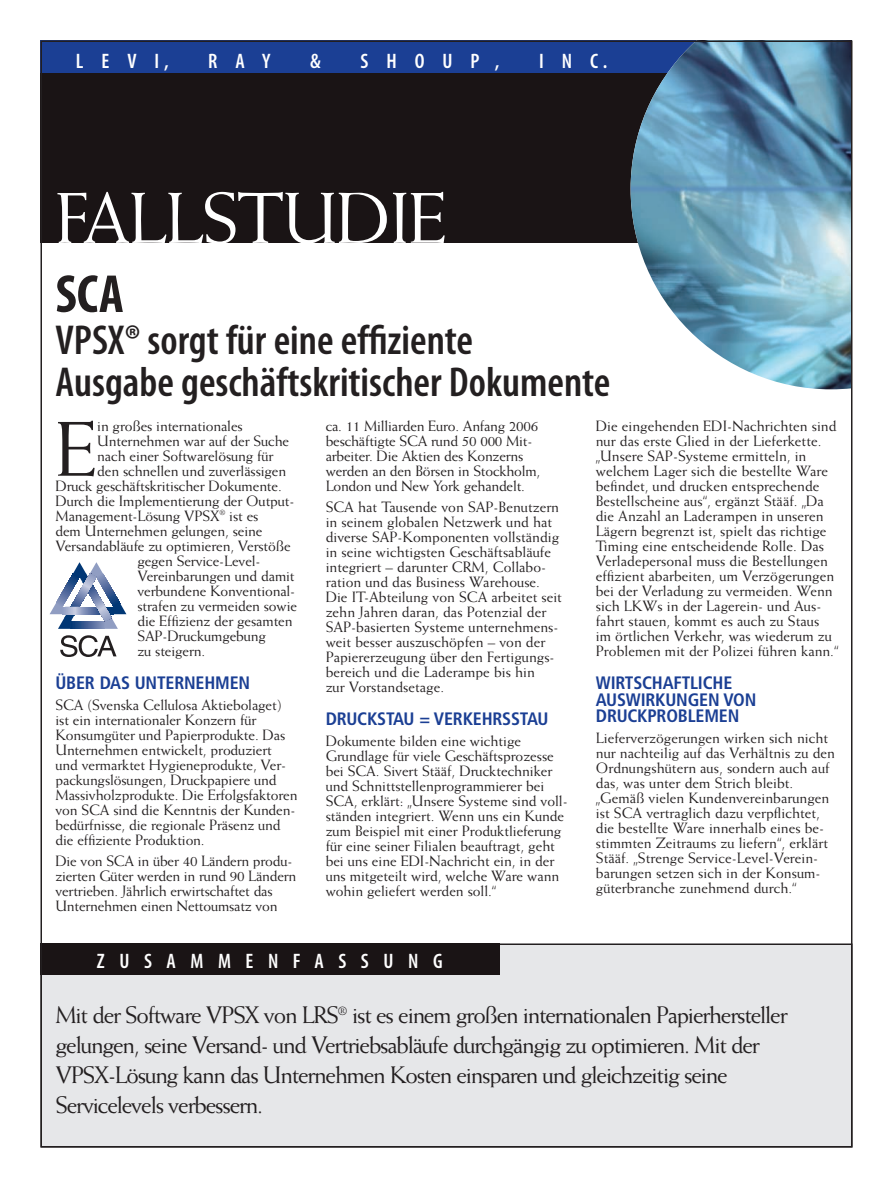
<style>
.page{position:relative;width:893px;height:1188px;background:#fff}
.page>*{position:absolute;margin:0;border:0;box-sizing:border-box;transform-origin:0 0}
.t1{font:78px "Weiss Std";color:#231f20}
.t2{font:72px "Weiss Std";letter-spacing:-.025em;color:#fff}
.t3{font:700 condensed 54px "Myriad Pro";color:#231f20}
.t4{font:600 condensed 42px/42px "Myriad Pro";color:#231f20}
.t5{font:24px/30px "Weiss Std";letter-spacing:-.05em;color:#231f20}
.t6{font:600 condensed 21px "Myriad Pro";letter-spacing:.695em;color:#fff}
.t7{font:700 condensed 18px/16.5px "Frutiger LT Std";letter-spacing:-.01em;color:#1b3f94}
.t8{font:15px/15px "Weiss Std";letter-spacing:-.005em;color:#231f20}
</style>
<div class="page">
<div style="left:40px;top:42px;width:788px;height:201px;background:#1a1415"></div>
<div style="left:40px;top:40px;width:788px;height:33px;background:#1b3f94"></div>
<img style="left:631px;top:43px;width:218px;height:346px">
<div style="left:41px;top:944px;width:811px;height:203px;background:#e6e7e9"></div>
<div style="left:40px;top:944px;width:460px;height:31px;background:#1a1415"></div>
<svg style="left:60px;top:635px;width:57px;height:22px"></svg>
<svg style="left:50px;top:562px;width:76px;height:67px"></svg>
<h3 class="t6" style="left:76px;top:53px;width:94px">LEVI,</h3>
<h3 class="t6" style="left:208px;top:53px;width:64px">RAY</h3>
<h3 class="t6" style="left:310px;top:53px;width:12px">&amp;</h3>
<h3 class="t6" style="left:361px;top:53px;width:140px">SHOUP,</h3>
<h3 class="t6" style="left:539px;top:53px;width:70px">INC.</h3>
<h2 class="t2" style="left:56px;top:191px;width:393px">FALLSTUDIE</h2>
<h3 class="t3" style="left:56px;top:275px;width:70px">SCA</h3>
<h3 class="t4" style="left:56px;top:323px;width:556px">VPSX® sorgt für eine effiziente<br>Ausgabe geschäftskritischer Dokumente</h3>
<h1 class="t1" style="left:56px;top:420px;width:43px">E</h1>
<p class="t8" style="left:97px;top:419px;width:147px">in großes internationales</p>
<p class="t8" style="left:97px;top:434px;width:193px">Unternehmen war auf der Suche</p>
<p class="t8" style="left:97px;top:449px;width:178px">nach einer Softwarelösung für</p>
<p class="t8" style="left:97px;top:464px;width:190px">den schnellen und zuverlässigen</p>
<p class="t8" style="left:55px;top:479px;width:228px">Druck geschäftskritischer Dokumente.</p>
<p class="t8" style="left:55px;top:494px;width:241px">Durch die Implementierung der Output-</p>
<p class="t8" style="left:55px;top:509px;width:204px">Management-Lösung VPSX<sup>®</sup> ist es</p>
<p class="t8" style="left:55px;top:524px;width:208px">dem Unternehmen gelungen, seine</p>
<p class="t8" style="left:55px;top:539px;width:237px">Versandabläufe zu optimieren, Verstöße</p>
<p class="t8" style="left:137px;top:554px;width:125px">gegen Service-Level-</p>
<p class="t8" style="left:137px;top:569px;width:159px">Vereinbarungen und damit</p>
<p class="t8" style="left:137px;top:584px;width:159px">verbundene Konventional-</p>
<p class="t8" style="left:137px;top:599px;width:161px">strafen zu vermeiden sowie</p>
<p class="t8" style="left:137px;top:614px;width:157px">die Effizienz der gesamten</p>
<p class="t8" style="left:137px;top:629px;width:130px">SAP-Druckumgebung</p>
<p class="t8" style="left:137px;top:644px;width:69px">zu steigern.</p>
<p class="t7" style="left:56px;top:676px;width:196px">ÜBER DAS UNTERNEHMEN</p>
<p class="t8" style="left:56px;top:699px;width:244px">SCA (Svenska Cellulosa Aktiebolaget) ist ein internationaler Konzern für Konsumgüter und Papierprodukte. Das Unternehmen entwickelt, produziert und vermarktet Hygieneprodukte, Ver&shy;packungslösungen, Druckpapiere und Massivholzprodukte. Die Erfolgsfaktoren von SCA sind die Kenntnis der Kunden&shy;bedürfnisse, die regionale Präsenz und die effiziente Produktion.</p>
<p class="t8" style="left:56px;top:855px;width:242px">Die von SCA in über 40 Ländern produ&shy;zierten Güter werden in rund 90 Ländern vertrieben. Jährlich erwirtschaftet das Unternehmen einen Nettoumsatz von</p>
<p class="t8" style="left:326px;top:419px;width:216px">ca. 11 Milliarden Euro. Anfang 2006 beschäftigte SCA rund 50 000 Mit&shy;arbeiter. Die Aktien des Konzerns werden an den Börsen in Stockholm, London und New York gehandelt.</p>
<p class="t8" style="left:326px;top:500px;width:238px">SCA hat Tausende von SAP-Benutzern in seinem globalen Netzwerk und hat diverse SAP-Komponenten vollständig in seine wichtigsten Geschäftsabläufe integriert – darunter CRM, Collabo&shy;ration und das Business Warehouse.<br>Die IT-Abteilung von SCA arbeitet seit zehn Jahren daran, das Potenzial der SAP-basierten Systeme unternehmens&shy;weit besser auszuschöpfen – von der Papiererzeugung über den Fertigungs&shy;bereich und die Laderampe bis hin<br>zur Vorstandsetage.</p>
<p class="t7" style="left:326px;top:712px;width:224px">DRUCKSTAU = VERKEHRSSTAU</p>
<p class="t8" style="left:326px;top:735px;width:244px">Dokumente bilden eine wichtige Grundlage für viele Geschäftsprozesse bei SCA. Sivert Stääf, Drucktechniker und Schnittstellenprogrammierer bei SCA, erklärt: „Unsere Systeme sind voll&shy;ständen integriert. Wenn uns ein Kunde zum Beispiel mit einer Produktlieferung für eine seiner Filialen beauftragt, geht bei uns eine EDI-Nachricht ein, in der uns mitgeteilt wird, welche Ware wann wohin geliefert werden soll.“</p>
<p class="t8" style="left:596px;top:419px;width:244px">Die eingehenden EDI-Nachrichten sind nur das erste Glied in der Lieferkette. „Unsere SAP-Systeme ermitteln, in welchem Lager sich die bestellte Ware befindet, und drucken entsprechende Bestellscheine aus“, ergänzt Stääf. „Da die Anzahl an Laderampen in unseren Lägern begrenzt ist, spielt das richtige Timing eine entscheidende Rolle. Das Verladepersonal muss die Bestellungen effizient abarbeiten, um Verzögerungen bei der Verladung zu vermeiden. Wenn sich LKWs in der Lagerein- und Aus&shy;fahrt stauen, kommt es auch zu Staus<br>im örtlichen Verkehr, was wiederum zu Problemen mit der Polizei führen kann.“</p>
<p class="t7" style="left:596px;top:676px;width:162px">WIRTSCHAFTLICHE<br>AUSWIRKUNGEN VON<br>DRUCKPROBLEMEN</p>
<p class="t8" style="left:596px;top:732px;width:241px">Lieferverzögerungen wirken sich nicht nur nachteilig auf das Verhältnis zu den Ordnungshütern aus, sondern auch auf das, was unter dem Strich bleibt. „Gemäß vielen Kundenvereinbarungen ist SCA vertraglich dazu verpflichtet, die bestellte Ware innerhalb eines be&shy;stimmten Zeitraums zu liefern“, erklärt Stääf. „Strenge Service-Level-Verein&shy;barungen setzen sich in der Konsum&shy;güterbranche zunehmend durch.“</p>
<h3 class="t6" style="left:97px;top:954px;width:347px">ZUSAMMENFASSUNG</h3>
<p class="t5" style="left:56px;top:1002px;width:734px">Mit der Software VPSX von LRS<sup>®</sup> ist es einem großen internationalen Papierhersteller gelungen, seine Versand- und Vertriebsabläufe durchgängig zu optimieren. Mit der VPSX-Lösung kann das Unternehmen Kosten einsparen und gleichzeitig seine Servicelevels verbessern.</p>
</div>
